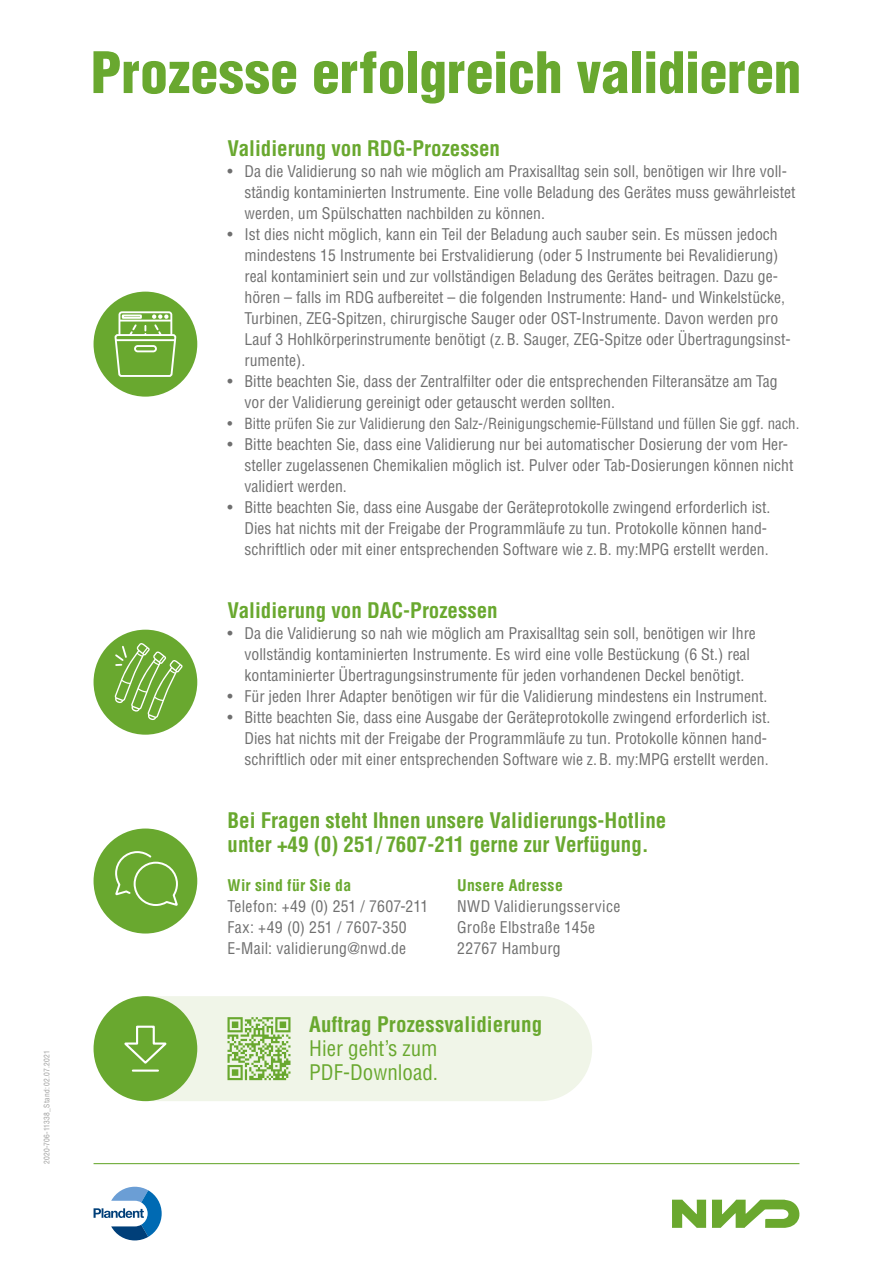
<style>
.page{position:relative;width:893px;height:1263px;background:#fff}
.page>*{position:absolute;margin:0;border:0;box-sizing:border-box;transform-origin:0 0}
.t1{font:900 condensed 55.65px "Helvetica LT Std";letter-spacing:-.005em;color:#69a82f}
.t2{font:700 condensed 21px/24px "Helvetica LT Std";color:#69a82f}
.t3{font:condensed 21px/24px "Helvetica LT Std";color:#69a82f}
.t4{font:condensed 15.75px/21px "Helvetica LT Std";color:#6f6f6f}
.t5{font:700 condensed 15.75px "Helvetica LT Std";letter-spacing:.02em;color:#69a82f}
.t6{font:condensed 15px "Helvetica LT Std";color:#6f6f6f}
.t7{font:condensed 7.5px "Helvetica LT Std";letter-spacing:.03em;color:#9d9d9c}
</style>
<div class="page">
<svg style="left:712px;top:1200px;width:87px;height:27px"></svg>
<svg style="left:672px;top:1200px;width:34px;height:27px"></svg>
<svg style="left:94px;top:1187px;width:68px;height:53px"></svg>
<hr style="left:94px;top:1163px;width:705px;height:1px;background:#69a82f">
<div style="left:94px;top:292px;width:103px;height:105px;background:#69a82f;border-radius:50%"></div>
<div style="left:119px;top:311px;width:53px;height:26px;border:2px solid #fff;border-radius:3px"></div>
<svg style="left:114px;top:314px;width:63px;height:63px"></svg>
<div style="left:135px;top:346px;width:21px;height:5px;background:#69a82f;border-radius:3px"></div>
<div style="left:134px;top:345px;width:23px;height:7px;border:2px solid #fff;border-radius:3px"></div>
<hr style="left:116px;top:339px;width:59px;height:2px;background:#fff">
<div style="left:94px;top:630px;width:103px;height:105px;background:#69a82f;border-radius:50%"></div>
<svg style="left:114px;top:643px;width:69px;height:77px"></svg>
<div style="left:94px;top:828px;width:103px;height:105px;background:#69a82f;border-radius:50%"></div>
<svg style="left:115px;top:851px;width:63px;height:55px"></svg>
<div style="left:153px;top:996px;width:439px;height:105px;background:#f0f5e8"></div>
<div style="left:94px;top:996px;width:103px;height:105px;background:#69a82f;border-radius:50%"></div>
<svg style="left:124px;top:1025px;width:43px;height:39px"></svg>
<hr style="left:133px;top:1069px;width:25px;height:3px;background:#fff">
<svg style="left:227px;top:1017px;width:63px;height:63px"></svg>
<p class="t7" style="left:42px;top:1164px;width:115px;rotate:-90deg">2020-706-11338_Stand: 02.07.2021</p>
<h1 class="t1" style="left:91px;top:37px;width:712px">Prozesse erfolgreich validieren</h1>
<h2 class="t2" style="left:227px;top:136px;width:274px">Validierung von RDG-Prozessen</h2>
<p class="t4" style="left:244px;top:161px;width:553px;text-indent:-17px">• Da die Validierung so nah wie möglich am Praxisalltag sein soll, benötigen wir Ihre voll&shy;ständig kontaminierten Instrumente. Eine volle Beladung des Gerätes muss gewährleistet werden, um Spülschatten nachbilden zu können.</p>
<p class="t4" style="left:244px;top:224px;width:548px;text-indent:-17px">• Ist dies nicht möglich, kann ein Teil der Beladung auch sauber sein. Es müssen jedoch mindestens 15 Instrumente bei Erstvalidierung (oder 5 Instrumente bei Revalidierung) real kontaminiert sein und zur vollständigen Beladung des Gerätes beitragen. Dazu ge&shy;hören – falls im RDG aufbereitet – die folgenden Instrumente: Hand- und Winkelstücke, Turbinen, ZEG-Spitzen, chirurgische Sauger oder OST-Instrumente. Davon werden pro Lauf 3 Hohlkörperinstrumente benötigt (z.B. Sauger, ZEG-Spitze oder Übertragungsinst&shy;rumente).</p>
<p class="t4" style="left:244px;top:371px;width:535px;text-indent:-17px">• Bitte beachten Sie, dass der Zentralfilter oder die entsprechenden Filteransätze am Tag vor der Validierung gereinigt oder getauscht werden sollten.</p>
<p class="t6" style="left:227px;top:414px;width:573px">• Bitte prüfen Sie zur Validierung den Salz-/Reinigungschemie-Füllstand und füllen Sie ggf. nach.</p>
<p class="t4" style="left:244px;top:434px;width:550px;text-indent:-17px">• Bitte beachten Sie, dass eine Validierung nur bei automatischer Dosierung der vom Her&shy;steller zugelassenen Chemikalien möglich ist. Pulver oder Tab-Dosierungen können nicht validiert werden.</p>
<p class="t4" style="left:244px;top:497px;width:528px;text-indent:-17px">• Bitte beachten Sie, dass eine Ausgabe der Geräteprotokolle zwingend erforderlich ist.<br>Dies hat nichts mit der Freigabe der Programmläufe zu tun. Protokolle können hand&shy;schriftlich oder mit einer entsprechenden Software wie z.B. my:MPG erstellt werden.</p>
<h2 class="t2" style="left:227px;top:598px;width:272px">Validierung von DAC-Prozessen</h2>
<p class="t4" style="left:244px;top:623px;width:513px;text-indent:-17px">• Da die Validierung so nah wie möglich am Praxisalltag sein soll, benötigen wir Ihre vollständig kontaminierten Instrumente. Es wird eine volle Bestückung (6 St.) real kontaminierter Übertragungsinstrumente für jeden vorhandenen Deckel benötigt.</p>
<p class="t4" style="left:227px;top:686px;width:541px">• Für jeden Ihrer Adapter benötigen wir für die Validierung mindestens ein Instrument.</p>
<p class="t4" style="left:244px;top:707px;width:528px;text-indent:-17px">• Bitte beachten Sie, dass eine Ausgabe der Geräteprotokolle zwingend erforderlich ist.<br>Dies hat nichts mit der Freigabe der Programmläufe zu tun. Protokolle können hand&shy;schriftlich oder mit einer entsprechenden Software wie z.B. my:MPG erstellt werden.</p>
<h2 class="t2" style="left:227px;top:808px;width:440px">Bei Fragen steht Ihnen unsere Validierungs-Hotline unter +49 (0) 251/ 7607-211 gerne zur Verfügung.</h2>
<p class="t5" style="left:227px;top:875px;width:125px">Wir sind für Sie da</p>
<p class="t4" style="left:227px;top:896px;width:202px">Telefon: +49 (0) 251 / 7607-211<br>Fax: +49 (0) 251 / 7607-350<br>E-Mail: validierung@nwd.de</p>
<p class="t5" style="left:457px;top:875px;width:107px">Unsere Adresse</p>
<p class="t4" style="left:457px;top:896px;width:165px">NWD Validierungsservice<br>Große Elbstraße 145e<br>22767 Hamburg</p>
<h2 class="t2" style="left:309px;top:1012px;width:235px">Auftrag Prozessvalidierung</h2>
<h2 class="t3" style="left:309px;top:1036px;width:130px">Hier geht’s zum<br>PDF-Download.</h2>
</div>
